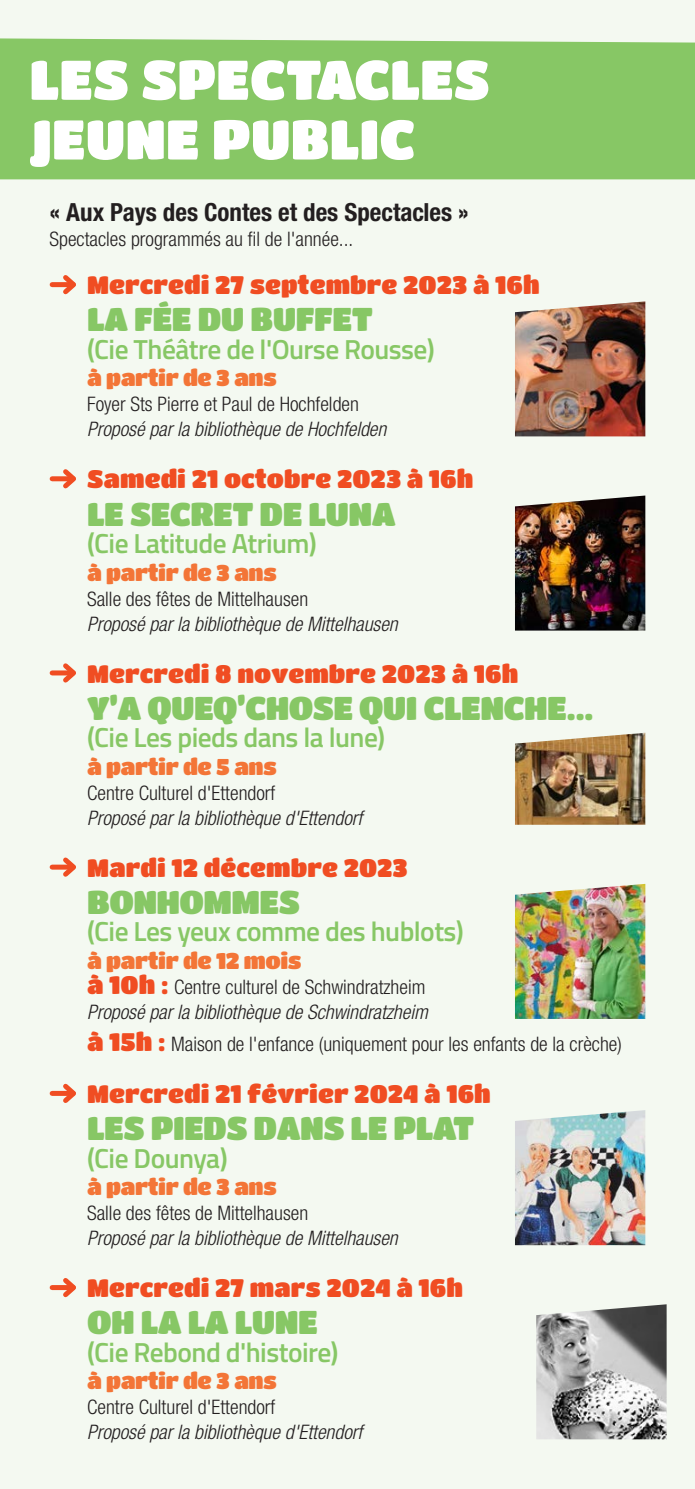
<style>
.page{position:relative;width:695px;height:1489px;background:#fff}
.page>*{position:absolute;margin:0;border:0;box-sizing:border-box;transform-origin:0 0}
.t1{font:55px/59.8px "Titan One";color:#fff}
.t2{font:32.5px "Titan One";letter-spacing:-.02em;color:#87c765}
.t3{font:600 27.5px "Titillium Web";letter-spacing:-.02em;color:#87c765}
.t4{font:25px "Titan One";color:#f04d22}
.t5{font:700 condensed 25px "Helvetica Neue LT Std";color:#231f20}
.t6{font:22.5px "Titan One";letter-spacing:-.02em;color:#f37537}
.t7{font:italic 300 condensed 20px/25px "Helvetica Neue LT Std";color:#231f20}
.t8{font:300 condensed 20px "Helvetica Neue LT Std";color:#231f20}
.s1{font-family:"Titan One";font-weight:400;font-style:normal;font-stretch:normal;font-size:25px;color:#f04d22}
.s2{font-style:normal}
.s3{font-family:"Titan One";font-weight:400;font-stretch:normal;font-size:25px;color:#f04d22}
</style>
<div class="page">
<div style="left:0;top:0;width:694px;height:1488px;background:#f4f9f1"></div>
<div style="left:0;top:38px;width:694px;height:141px;background:#87c765"></div>
<div style="left:52px;top:282px;width:21px;height:5px;background:#f04d22"></div>
<svg style="left:58px;top:275px;width:18px;height:20px"></svg>
<img style="left:515px;top:301px;width:130px;height:135px">
<svg style="left:52px;top:1285px;width:6px;height:4px"></svg>
<svg style="left:58px;top:1278px;width:18px;height:20px"></svg>
<img style="left:536px;top:1304px;width:130px;height:135px">
<div style="left:52px;top:864px;width:21px;height:5px;background:#f04d22"></div>
<svg style="left:58px;top:857px;width:18px;height:20px"></svg>
<img style="left:515px;top:883px;width:130px;height:135px">
<div style="left:52px;top:476px;width:21px;height:5px;background:#f04d22"></div>
<svg style="left:58px;top:469px;width:18px;height:20px"></svg>
<img style="left:515px;top:495px;width:130px;height:135px">
<div style="left:52px;top:1090px;width:21px;height:5px;background:#f04d22"></div>
<svg style="left:58px;top:1083px;width:18px;height:20px"></svg>
<img style="left:515px;top:1110px;width:130px;height:135px">
<div style="left:52px;top:670px;width:21px;height:5px;background:#f04d22"></div>
<svg style="left:58px;top:663px;width:18px;height:20px"></svg>
<img style="left:515px;top:732px;width:130px;height:92px">
<h1 class="t1" style="left:29px;top:48px;width:461px">Les Spectacles jeune public</h1>
<p class="t5" style="left:50px;top:197px;width:420px">« Aux Pays des Contes et des Spectacles »</p>
<p class="t8" style="left:50px;top:227px;width:305px">Spectacles programmés au fil de l'année...</p>
<p class="t4" style="left:87px;top:270px;width:454px">Mercredi 27 septembre 2023 à 16h</p>
<h2 class="t2" style="left:50px;top:300px;width:325px">La fée du buffet</h2>
<h3 class="t3" style="left:87px;top:328px;width:349px">(Cie Théâtre de l'Ourse Rousse)</h3>
<p class="t6" style="left:87px;top:364px;width:191px">à partir de 3 ans</p>
<p class="t8" style="left:87px;top:393px;width:273px">Foyer Sts Pierre et Paul de Hochfelden</p>
<p class="t7" style="left:87px;top:417px;width:300px">Proposé par la bibliothèque de Hochfelden</p>
<p class="t4" style="left:76px;top:464px;width:399px">Samedi 21 octobre 2023 à 16h</p>
<h2 class="t2" style="left:50px;top:494px;width:347px">Le secret de Luna</h2>
<h3 class="t3" style="left:87px;top:522px;width:231px">(Cie Latitude Atrium)</h3>
<p class="t6" style="left:87px;top:558px;width:191px">à partir de 3 ans</p>
<p class="t8" style="left:87px;top:587px;width:222px">Salle des fêtes de Mittelhausen</p>
<p class="t7" style="left:87px;top:611px;width:312px">Proposé par la bibliothèque de Mittelhausen</p>
<p class="t4" style="left:87px;top:658px;width:432px">Mercredi 8 novembre 2023 à 16h</p>
<h2 class="t2" style="left:87px;top:688px;width:508px">Y’a queq’chose qui clenche...</h2>
<h3 class="t3" style="left:87px;top:717px;width:299px">(Cie Les pieds dans la lune)</h3>
<p class="t6" style="left:87px;top:752px;width:191px">à partir de 5 ans</p>
<p class="t8" style="left:87px;top:781px;width:190px">Centre Culturel d'Ettendorf</p>
<p class="t7" style="left:87px;top:805px;width:276px">Proposé par la bibliothèque d'Ettendorf</p>
<p class="t4" style="left:87px;top:852px;width:322px">Mardi 12 décembre 2023</p>
<h2 class="t2" style="left:50px;top:882px;width:252px">Bonhommes</h2>
<h3 class="t3" style="left:87px;top:911px;width:378px">(Cie Les yeux comme des hublots)</h3>
<p class="t6" style="left:87px;top:947px;width:216px">à partir de 12 mois</p>
<p class="t7" style="left:87px;top:974px;width:342px"><span class="s1">à 10h :</span> <span class="s2">Centre culturel de Schwindratzheim<br></span>Proposé par la bibliothèque de Schwindratzheim</p>
<p class="t8" style="left:87px;top:1032px;width:536px"><span class="s3">à 15h :</span> Maison de l'enfance (uniquement pour les enfants de la crèche)</p>
<p class="t4" style="left:87px;top:1078px;width:405px">Mercredi 21 février 2024 à 16h</p>
<h2 class="t2" style="left:50px;top:1108px;width:426px">Les pieds dans le plat</h2>
<h3 class="t3" style="left:87px;top:1137px;width:142px">(Cie Dounya)</h3>
<p class="t6" style="left:87px;top:1173px;width:191px">à partir de 3 ans</p>
<p class="t8" style="left:87px;top:1201px;width:222px">Salle des fêtes de Mittelhausen</p>
<p class="t7" style="left:87px;top:1225px;width:312px">Proposé par la bibliothèque de Mittelhausen</p>
<p class="t4" style="left:87px;top:1272px;width:377px">Mercredi 27 mars 2024 à 16h</p>
<h2 class="t2" style="left:50px;top:1302px;width:270px">Oh la la lune</h2>
<h3 class="t3" style="left:87px;top:1331px;width:253px">(Cie Rebond d'histoire)</h3>
<p class="t6" style="left:87px;top:1367px;width:191px">à partir de 3 ans</p>
<p class="t8" style="left:87px;top:1395px;width:190px">Centre Culturel d'Ettendorf</p>
<p class="t7" style="left:87px;top:1420px;width:276px">Proposé par la bibliothèque d'Ettendorf</p>
</div>
